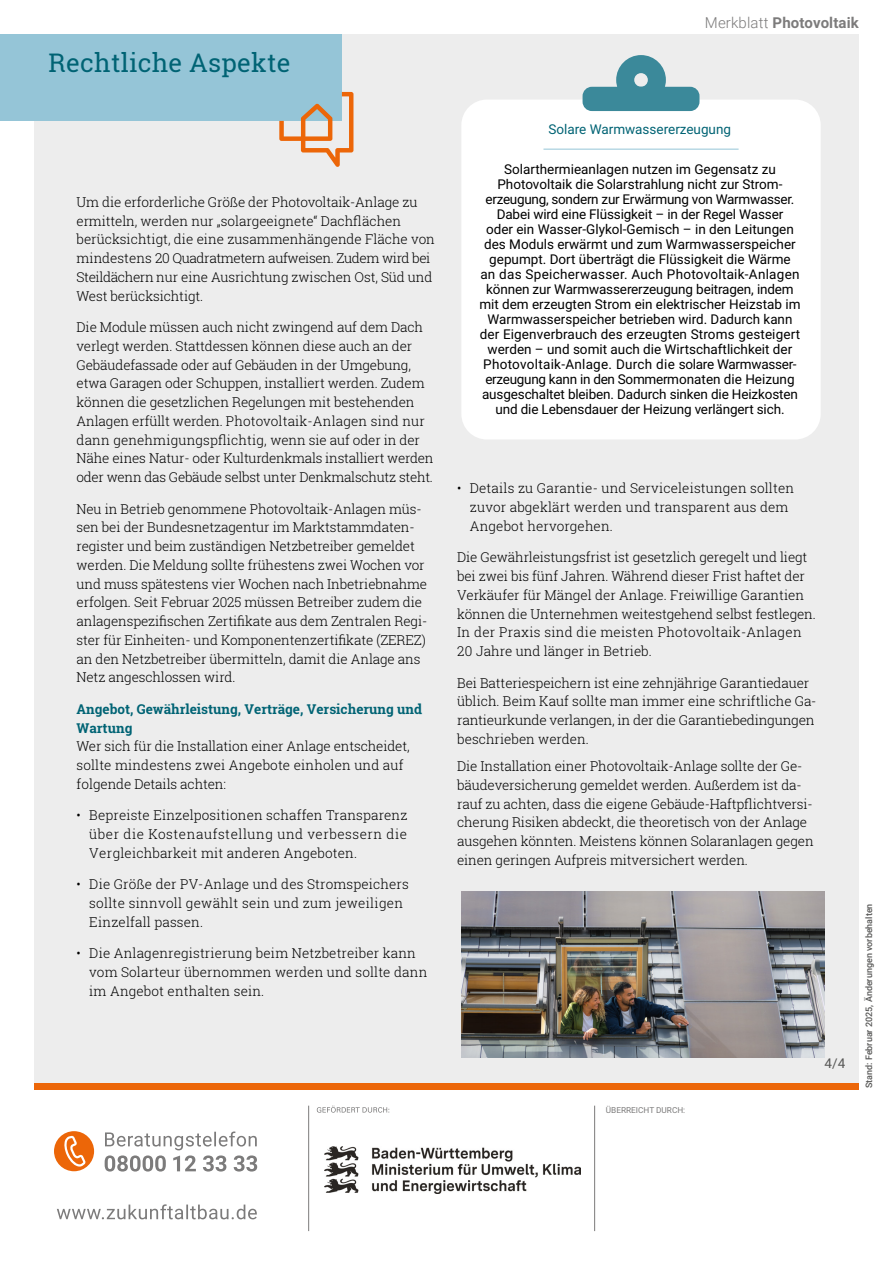
<style>
.page{position:relative;width:893px;height:1263px;background:#fff}
.page>*{position:absolute;margin:0;border:0;box-sizing:border-box;transform-origin:0 0}
.t1{font:25.65px "Roboto Slab";letter-spacing:.01em;color:#006374}
.t2{font:700 15px "Roboto";letter-spacing:.01em;color:#7c7b7b}
.P_Fließtext{font:13.5px/18.8px "Roboto Slab Light 2";letter-spacing:-.01em;color:#000}
.t3{font:13.5px/15px "Roboto";color:#000;text-align:center}
.P_Fließtext-2{font:300 13.5px/18.8px "Roboto Slab";letter-spacing:-.01em;color:#000}
.P_Aufzählungen{font:13.5px/18.8px "Roboto Slab Light 2";letter-spacing:.01em;color:#000}
.P_Fließtext-3{font:13.5px/18.8px "Roboto Slab Bold 2";color:#006374}
.t4{font:13.5px "Roboto";color:#006374}
.P_Seitenzahl{font:13.5px "Roboto";color:#575756}
.P_Fließtext-4{font:500 9px "Roboto";color:#575756}
.t5{font:8.25px "Roboto";color:#7c7b7b}
.s1{font-family:"Roboto Slab";font-weight:300}
.s2{font-family:"Roboto Slab Light 2";font-weight:400}
.s3{font-weight:300}
</style>
<div class="page">
<div style="left:34px;top:34px;width:825px;height:1056px;background:#ededed"></div>
<div style="left:34px;top:1083px;width:825px;height:7px;background:#ec6608"></div>
<svg style="left:317px;top:1106px;width:72px;height:6px"></svg>
<svg style="left:105px;top:1131px;width:152px;height:40px"></svg>
<svg style="left:54px;top:1131px;width:40px;height:40px"></svg>
<svg style="left:57px;top:1204px;width:200px;height:15px"></svg>
<hr style="left:594px;top:1106px;width:1px;height:125px;background:#7c7b7b">
<hr style="left:308px;top:1106px;width:1px;height:125px;background:#7c7b7b">
<div style="left:0;top:34px;width:342px;height:87px;background:#95c5d7"></div>
<svg style="left:279px;top:91px;width:74px;height:76px"></svg>
<img style="left:324px;top:1146px;width:257px;height:47px">
<img style="left:461px;top:891px;width:364px;height:166px">
<div style="left:461px;top:100px;width:360px;height:339px;background:#fff;border-radius:26px"></div>
<div style="left:583px;top:87px;width:116px;height:24px;background:#3b899a;border-radius:9px"></div>
<svg style="left:616px;top:55px;width:50px;height:32px"></svg>
<hr style="left:543px;top:149px;width:196px;height:1px;background:#95c5d7">
<h1 class="t1" style="left:49px;top:45px;width:243px">Rechtliche Aspekte</h1>
<p class="P_Fließtext" style="left:77px;top:192px;width:360px">Um die erforderliche Größe der Photovoltaik-Anlage zu <span class="s1">ermitteln, werden nur „solargeeignete“ Dachflächen </span>berücksichtigt, die eine zusammenhängende Fläche von mindestens 20 Quadratmetern aufweisen. Zudem wird bei Steildächern nur eine Ausrichtung zwischen Ost, Süd und West berücksichtigt.</p>
<p class="P_Fließtext" style="left:77px;top:317px;width:359px">Die Module müssen auch nicht zwingend auf dem Dach verlegt werden. Stattdessen können diese auch an der Gebäudefassade oder auf Gebäuden in der Umgebung, etwa Garagen oder Schuppen, installiert werden. Zudem können die gesetzlichen Regelungen mit bestehenden Anlagen erfüllt werden. Photovoltaik-Anlagen sind nur <span class="s1">dann genehmigungspflichtig, wenn sie auf oder in der Nähe eines Natur- oder Kulturdenkmals installiert werden </span>oder wenn das Gebäude selbst unter Denkmalschutz steht.</p>
<p class="P_Fließtext-2" style="left:77px;top:499px;width:352px">Neu in Betrieb genommene Photovoltaik-Anlagen müs&shy;<span class="s2">sen bei der Bundesnetzagentur im Marktstammdaten&shy;</span>register und beim zuständigen Netzbetreiber gemeldet <span class="s2">werden. Die Meldung sollte frühestens zwei Wochen vor und muss spätestens vier Wochen nach Inbetriebnahme erfolgen. Seit Februar 2025 müssen Betreiber zudem die </span>anlagenspezifischen Zertifikate aus dem Zentralen Regi&shy;ster für Einheiten- und Komponentenzertifikate (ZEREZ) an den Netzbetreiber übermitteln, damit die Anlage ans Netz angeschlossen wird.</p>
<p class="P_Fließtext-3" style="left:77px;top:699px;width:347px">Angebot, Gewährleistung, Verträge, Versicherung und<br>Wartung</p>
<p class="P_Fließtext" style="left:77px;top:737px;width:335px">Wer sich für die Installation einer Anlage entscheidet, sollte mindestens zwei Angebote einholen und auf folgende Details achten:</p>
<p class="P_Aufzählungen" style="left:89px;top:806px;width:320px;text-align:justify;text-indent:-13px">• Bepreiste Einzelpositionen schaffen Transparenz über die Kostenaufstellung und verbessern die Vergleichbarkeit mit anderen Angeboten.</p>
<p class="P_Aufzählungen" style="left:89px;top:875px;width:321px;text-indent:-13px">• Die Größe der PV-Anlage und des Stromspeichers sollte sinnvoll gewählt sein und zum jeweiligen<br>Einzelfall passen.</p>
<p class="P_Aufzählungen" style="left:89px;top:944px;width:340px;text-indent:-13px">• <span class="s1">Die Anlagenregistrierung beim Netzbetreiber kann </span>vom Solarteur übernommen werden und sollte dann im Angebot enthalten sein.</p>
<p class="t2" style="left:705px;top:12px;width:156px"><span class="s3">Merkblatt</span> Photovoltaik</p>
<p class="t4" style="left:548px;top:120px;width:184px">Solare Warmwassererzeugung</p>
<p class="t3" style="left:479px;top:161px;width:323px">Solarthermieanlagen nutzen im Gegensatz zu Photovoltaik die Solarstrahlung nicht zur Strom&shy;erzeugung, sondern zur Erwärmung von Warmwasser.<br>Dabei wird eine Flüssigkeit – in der Regel Wasser<br>oder ein Wasser-Glykol-Gemisch – in den Leitungen des Moduls erwärmt und zum Warmwasserspeicher gepumpt. Dort überträgt die Flüssigkeit die Wärme<br>an das Speicherwasser. Auch Photovoltaik-Anlagen können zur Warmwassererzeugung beitragen, indem mit dem erzeugten Strom ein elektrischer Heizstab im Warmwasserspeicher betrieben wird. Dadurch kann der Eigenverbrauch des erzeugten Stroms gesteigert werden – und somit auch die Wirtschaftlichkeit der Photovoltaik-Anlage. Durch die solare Warmwasser&shy;erzeugung kann in den Sommermonaten die Heizung ausgeschaltet bleiben. Dadurch sinken die Heizkosten und die Lebensdauer der Heizung verlängert sich.</p>
<p class="P_Aufzählungen" style="left:470px;top:479px;width:326px;text-indent:-13px">• Details zu Garantie- und Serviceleistungen sollten zuvor abgeklärt werden und transparent aus dem<br>Angebot hervorgehen.</p>
<p class="P_Fließtext" style="left:457px;top:548px;width:360px">Die Gewährleistungsfrist ist gesetzlich geregelt und liegt bei zwei bis fünf Jahren. Während dieser Frist haftet der Verkäufer für Mängel der Anlage. Freiwillige Garantien können die Unternehmen weitestgehend selbst festlegen.<br>In der Praxis sind die meisten Photovoltaik-Anlagen 20 Jahre und länger in Betrieb.</p>
<p class="P_Fließtext" style="left:457px;top:673px;width:361px">Bei Batteriespeichern ist eine zehnjährige Garantiedauer üblich. Beim Kauf sollte man immer eine schriftliche Ga&shy;rantieurkunde verlangen, in der die Garantiebedingungen beschrieben werden.</p>
<p class="P_Fließtext" style="left:457px;top:756px;width:358px">Die Installation einer Photovoltaik-Anlage sollte der Ge&shy;bäudeversicherung gemeldet werden. Außerdem ist da&shy;<span class="s1">rauf zu achten, dass die eigene Gebäude-Haftpflichtversi&shy;</span>cherung Risiken abdeckt, die theoretisch von der Anlage ausgehen könnten. Meistens können Solaranlagen gegen einen geringen Aufpreis mitversichert werden.</p>
<p class="t5" style="left:606px;top:1104px;width:81px">ÜBERREICHT DURCH:</p>
<p class="P_Seitenzahl" style="left:824px;top:1054px;width:22px">4/4</p>
<p class="P_Fließtext-4" style="left:863px;top:1088px;width:186px;rotate:-90deg">Stand: Februar 2025, Änderungen vorbehalten</p>
</div>
